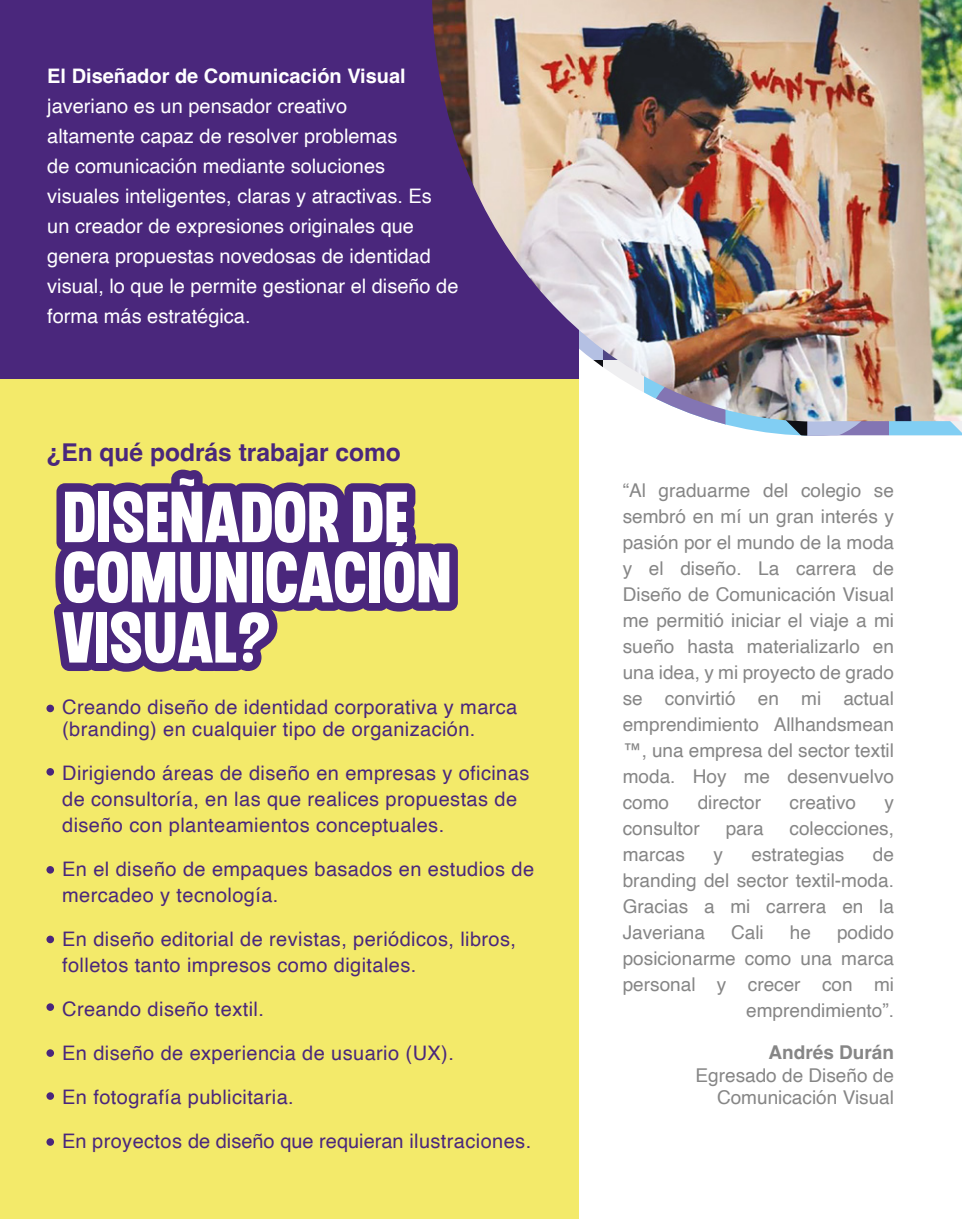
<style>
.page{position:relative;width:962px;height:1219px;background:#fff}
.page>*{position:absolute;margin:0;border:0;box-sizing:border-box;transform-origin:0 0}
.t1{font:72px/60.2px "CHEDROS";color:#fff}
.t2{font:700 24.6px "Helvetica";color:#4a277c}
.t3{font:20px/26px "Helvetica";letter-spacing:.02em;color:#4a277c}
.t4{font:20px/30px "Helvetica";color:#fff}
.t5{font:700 20px "Helvetica";color:#fff}
.t6{font:19px/26px "Helvetica";color:#868686;text-align:justify}
.t7{font:700 19px "Helvetica";color:#868686}
</style>
<div class="page">
<svg style="left:713px;top:421px;width:249px;height:15px;background:#9bbcdc"></svg>
<div style="left:0;top:0;width:578px;height:1219px;background:#f3ea6a"></div>
<div style="left:0;top:0;width:578px;height:379px;background:#4a277c"></div>
<img style="left:432px;top:0;width:530px;height:421px">
<div style="left:46px;top:705px;width:8px;height:7px;background:#4a277c;border-radius:50%"></div>
<div style="left:46px;top:866px;width:8px;height:8px;background:#4a277c;border-radius:50%"></div>
<div style="left:46px;top:768px;width:8px;height:8px;background:#4a277c;border-radius:50%"></div>
<div style="left:46px;top:1003px;width:8px;height:8px;background:#4a277c;border-radius:50%"></div>
<div style="left:46px;top:1138px;width:8px;height:8px;background:#4a277c;border-radius:50%"></div>
<div style="left:46px;top:1049px;width:8px;height:8px;background:#4a277c;border-radius:50%"></div>
<div style="left:46px;top:936px;width:8px;height:7px;background:#4a277c;border-radius:50%"></div>
<div style="left:46px;top:1092px;width:8px;height:8px;background:#4a277c;border-radius:50%"></div>
<svg style="left:54px;top:470px;width:404px;height:202px;fill:#4a277c"></svg>
<p class="t5" style="left:47px;top:64px;width:360px">El Diseñador de Comunicación Visual</p>
<p class="t4" style="left:47px;top:92px;width:413px">javeriano es un pensador creativo<br>altamente capaz de resolver problemas<br>de comunicación mediante soluciones visuales inteligentes, claras y atractivas. Es un creador de expresiones originales que genera propuestas novedosas de identidad visual, lo que le permite gestionar el diseño de forma más estratégica.</p>
<p class="t2" style="left:46px;top:438px;width:356px">¿En qué podrás trabajar como</p>
<h1 class="t1" style="left:62px;top:492px;width:391px">DISEÑADOR DE<br>COMUNICACIÓN<br>VISUAL?</h1>
<p class="t3" style="left:62px;top:696px;width:457px;line-height:22px">Creando diseño de identidad corporativa y marca (branding) en cualquier tipo de organización.</p>
<p class="t3" style="left:62px;top:760px;width:469px">Dirigiendo áreas de diseño en empresas y oficinas de consultoría, en las que realices propuestas de diseño con planteamientos conceptuales.</p>
<p class="t3" style="left:62px;top:856px;width:474px">En el diseño de empaques basados en estudios de mercadeo y tecnología.</p>
<p class="t3" style="left:62px;top:926px;width:455px">En diseño editorial de revistas, periódicos, libros, folletos tanto impresos como digitales.</p>
<p class="t3" style="left:62px;top:996px;width:203px">Creando diseño textil.</p>
<p class="t3" style="left:62px;top:1040px;width:393px">En diseño de experiencia de usuario (UX).</p>
<p class="t3" style="left:62px;top:1084px;width:233px">En fotografía publicitaria.</p>
<p class="t3" style="left:62px;top:1128px;width:471px">En proyectos de diseño que requieran ilustraciones.</p>
<p class="t6" style="left:623px;top:478px;width:273px">“Al graduarme del colegio se sembró en mí un gran interés y pasión por el mundo de la moda y el diseño. La carrera de Diseño de Comunicación Visual me permitió iniciar el viaje a mi sueño hasta materializarlo en una idea, y mi proyecto de grado se convirtió en mi actual emprendimiento Allhandsmean ™, una empresa del sector textil moda. Hoy me desenvuelvo como</p>
<p class="t6" style="left:698px;top:790px;width:65px">director</p>
<p class="t6" style="left:790px;top:790px;width:68px">creativo</p>
<p class="t6" style="left:885px;top:790px;width:11px">y</p>
<p class="t6" style="left:623px;top:816px;width:79px">consultor</p>
<p class="t6" style="left:726px;top:816px;width:40px">para</p>
<p class="t6" style="left:790px;top:816px;width:106px">colecciones,</p>
<p class="t6" style="left:623px;top:842px;width:64px">marcas</p>
<p class="t6" style="left:714px;top:842px;width:11px">y</p>
<p class="t6" style="left:752px;top:842px;width:94px">estrategias</p>
<p class="t6" style="left:623px;top:842px;width:273px;text-indent:250px">de branding del sector textil-moda.<br>Gracias a mi carrera en la Javeriana</p>
<p class="t6" style="left:731px;top:920px;width:34px">Cali</p>
<p class="t6" style="left:790px;top:920px;width:23px">he</p>
<p class="t6" style="left:623px;top:920px;width:273px;text-align:right">podido<br>posicionarme como una marca personal y crecer con mi emprendimiento”.</p>
<p class="t7" style="left:768px;top:1041px;width:127px">Andrés Durán</p>
<p class="t6" style="left:696px;top:1065px;width:200px;line-height:22px;text-align:right">Egresado de Diseño de<br>Comunicación Visual</p>
</div>
